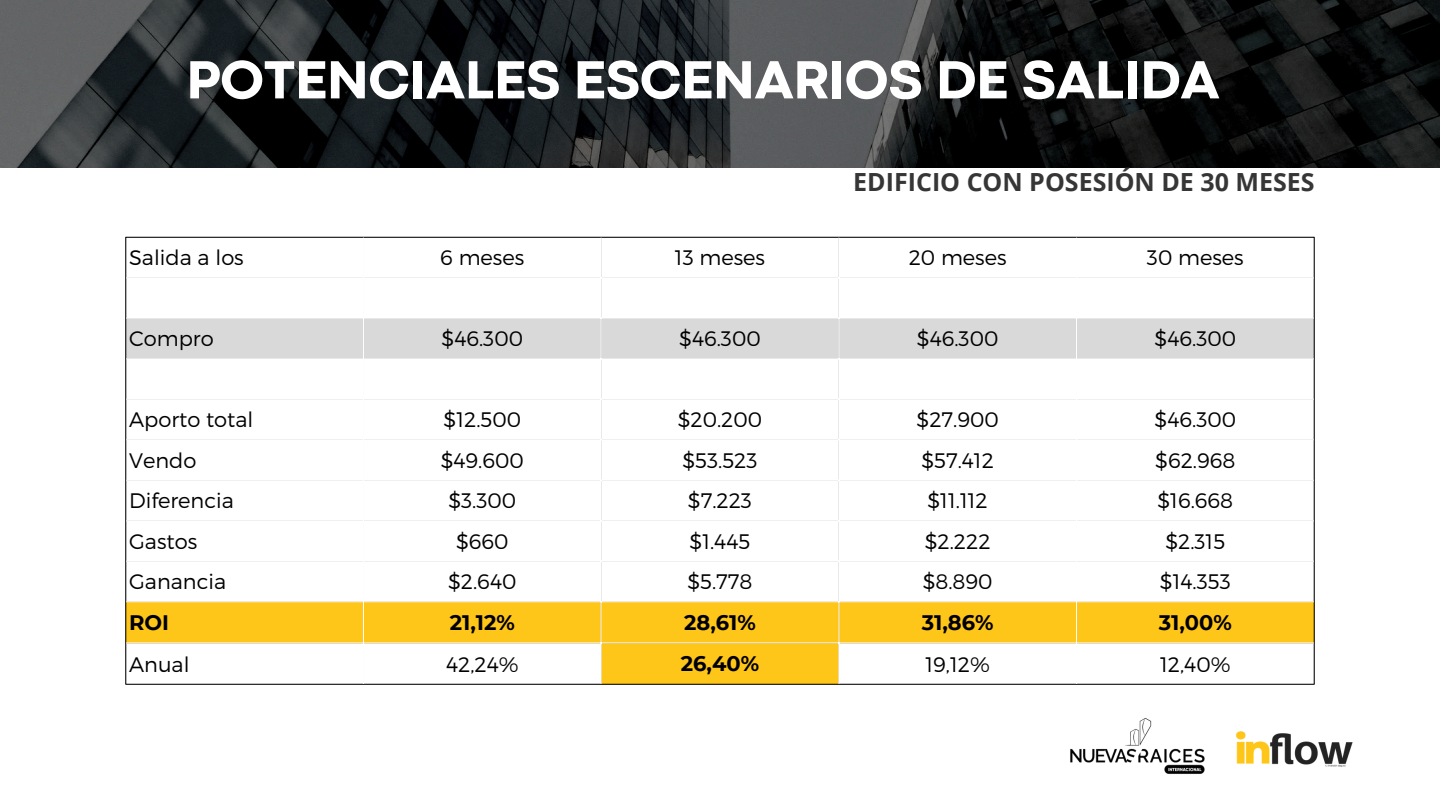
<style>
.page{position:relative;width:1440px;height:810px;background:#fff}
.page>*{position:absolute;margin:0;border:0;box-sizing:border-box;transform-origin:0 0}
.t1{font:800 56px "Codec Pro";color:#fff}
.t2{font:700 25px "Open Sans";color:#363636}
.t3{font:300 21px "Montserrat";color:#000}
.t4{font:700 21px "Montserrat";color:#000}
</style>
<div class="page">
<img style="left:0;top:0;width:1440px;height:167px">
<img style="left:1235px;top:731px;width:118px;height:36px">
<img style="left:1070px;top:718px;width:135px;height:56px">
<div style="left:126px;top:319px;width:1188px;height:39px;background:#d9d9d9"></div>
<svg style="left:126px;top:602px;width:1188px;height:82px;fill:#ffc61a"></svg>
<hr style="left:125px;top:238px;width:1px;height:446px;background:#000">
<hr style="left:1314px;top:238px;width:1px;height:446px;background:#000">
<hr style="left:125px;top:237px;width:1190px;height:1px;background:#000">
<hr style="left:125px;top:684px;width:1190px;height:1px;background:#000">
<hr style="left:363px;top:238px;width:1px;height:446px;background:#fff">
<hr style="left:601px;top:238px;width:1px;height:446px;background:#fff">
<hr style="left:838px;top:238px;width:1px;height:446px;background:#fff">
<hr style="left:1076px;top:238px;width:1px;height:446px;background:#fff">
<hr style="left:126px;top:643px;width:1188px;height:1px;background:#fff">
<p class="t1" style="left:187px;top:60px;width:1034px">POTENCIALES ESCENARIOS DE SALIDA</p>
<p class="t2" style="left:853px;top:165px;width:463px">EDIFICIO CON POSESIÓN DE 30 MESES</p>
<p class="t3" style="left:129px;top:244px;width:116px">Salida a los</p>
<p class="t3" style="left:440px;top:244px;width:86px">6 meses</p>
<p class="t3" style="left:675px;top:244px;width:92px">13 meses</p>
<p class="t3" style="left:909px;top:244px;width:99px">20 meses</p>
<p class="t3" style="left:1147px;top:244px;width:98px">30 meses</p>
<p class="t3" style="left:129px;top:325px;width:86px">Compro</p>
<p class="t3" style="left:442px;top:325px;width:83px">$46.300</p>
<p class="t3" style="left:679px;top:325px;width:83px">$46.300</p>
<p class="t3" style="left:917px;top:325px;width:83px">$46.300</p>
<p class="t3" style="left:1155px;top:325px;width:83px">$46.300</p>
<p class="t3" style="left:129px;top:406px;width:126px">Aporto total</p>
<p class="t3" style="left:444px;top:406px;width:79px">$12.500</p>
<p class="t3" style="left:678px;top:406px;width:86px">$20.200</p>
<p class="t3" style="left:917px;top:406px;width:84px">$27.900</p>
<p class="t3" style="left:1155px;top:406px;width:83px">$46.300</p>
<p class="t3" style="left:129px;top:447px;width:69px">Vendo</p>
<p class="t3" style="left:441px;top:447px;width:85px">$49.600</p>
<p class="t3" style="left:682px;top:447px;width:77px">$53.523</p>
<p class="t3" style="left:921px;top:447px;width:74px">$57.412</p>
<p class="t3" style="left:1155px;top:447px;width:82px">$62.968</p>
<p class="t3" style="left:129px;top:487px;width:106px">Diferencia</p>
<p class="t3" style="left:448px;top:487px;width:69px">$3.300</p>
<p class="t3" style="left:688px;top:487px;width:66px">$7.223</p>
<p class="t3" style="left:928px;top:487px;width:62px">$11.112</p>
<p class="t3" style="left:1157px;top:487px;width:77px">$16.668</p>
<p class="t3" style="left:129px;top:528px;width:70px">Gastos</p>
<p class="t3" style="left:456px;top:528px;width:54px">$660</p>
<p class="t3" style="left:690px;top:528px;width:62px">$1.445</p>
<p class="t3" style="left:925px;top:528px;width:67px">$2.222</p>
<p class="t3" style="left:1165px;top:528px;width:61px">$2.315</p>
<p class="t3" style="left:129px;top:568px;width:99px">Ganancia</p>
<p class="t3" style="left:448px;top:568px;width:70px">$2.640</p>
<p class="t3" style="left:687px;top:568px;width:67px">$5.778</p>
<p class="t3" style="left:923px;top:568px;width:71px">$8.890</p>
<p class="t3" style="left:1160px;top:568px;width:72px">$14.353</p>
<p class="t4" style="left:129px;top:610px;width:42px">ROI</p>
<p class="t4" style="left:450px;top:610px;width:67px">21,12%</p>
<p class="t4" style="left:684px;top:610px;width:73px">28,61%</p>
<p class="t4" style="left:922px;top:610px;width:73px">31,86%</p>
<p class="t4" style="left:1159px;top:610px;width:75px">31,00%</p>
<p class="t3" style="left:129px;top:651px;width:62px">Anual</p>
<p class="t3" style="left:446px;top:651px;width:74px">42,24%</p>
<p class="t4" style="left:681px;top:651px;width:80px">26,40%</p>
<p class="t3" style="left:926px;top:651px;width:66px">19,12%</p>
<p class="t3" style="left:1160px;top:651px;width:72px">12,40%</p>
</div>
